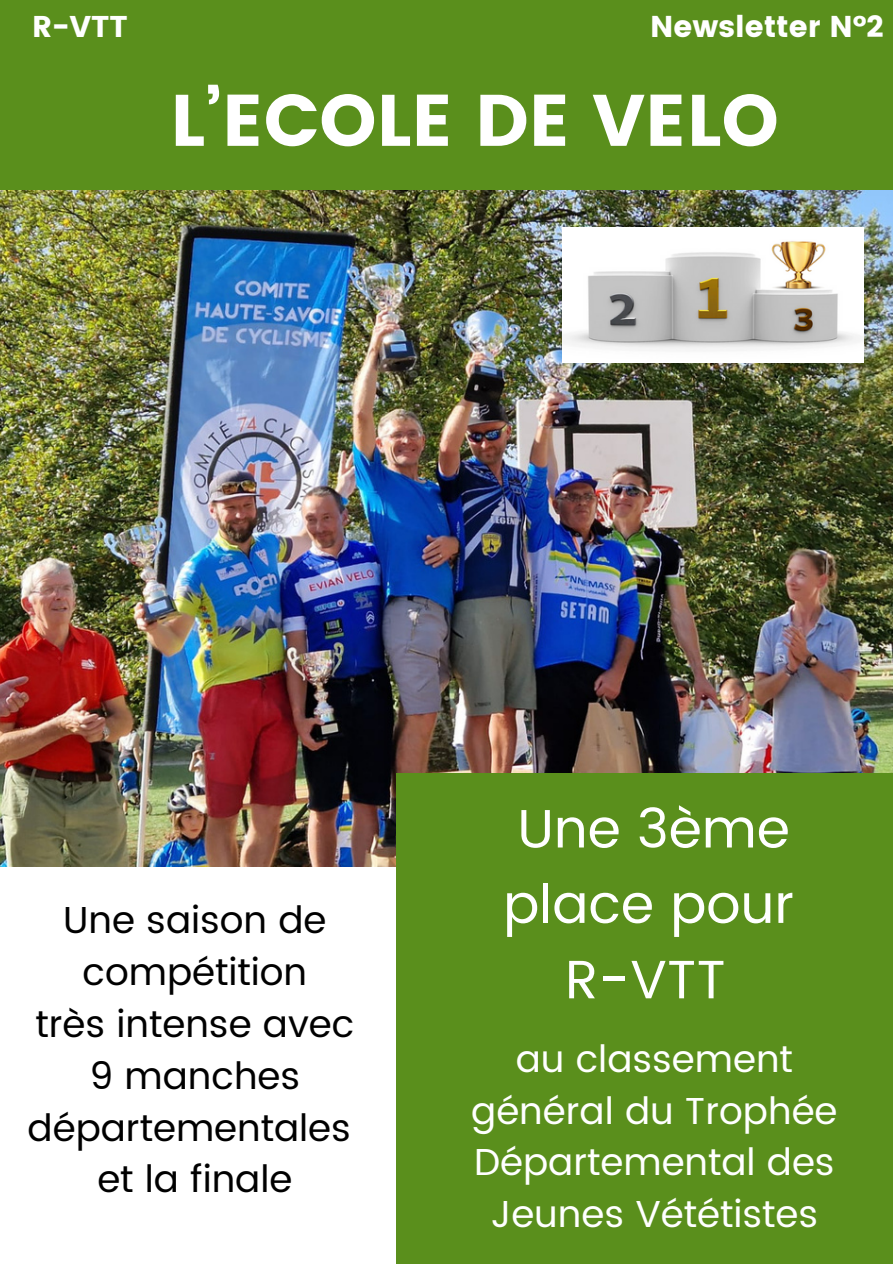
<style>
.page{position:relative;width:893px;height:1264px;background:#fff}
.page>*{position:absolute;margin:0;border:0;box-sizing:border-box;transform-origin:0 0}
.t1{font:72.75px "Poppins";color:#fff}
.t2{font:54px/75.3px "Poppins";color:#fff}
.t3{font:37.5px/51.8px "Poppins";color:#000;text-align:center}
.t4{font:37.5px/51.8px "Poppins";color:#fff;text-align:center}
.t5{font:30px "Poppins";color:#fff}
</style>
<div class="page">
<div style="left:0;top:0;width:892px;height:193px;background:#5a8f1c"></div>
<img style="left:0;top:190px;width:892px;height:676px">
<img style="left:562px;top:228px;width:300px;height:135px">
<div style="left:396px;top:773px;width:496px;height:490px;background:#5a8f1c"></div>
<p class="t5" style="left:32px;top:9px;width:97px">R-VTT</p>
<p class="t5" style="left:650px;top:9px;width:235px">Newsletter N°2</p>
<p class="t1" style="left:170px;top:78px;width:610px">L’ECOLE DE VELO</p>
<p class="t3" style="left:63px;top:894px;width:265px">Une saison de compétition</p>
<p class="t3" style="left:35px;top:998px;width:320px">très intense avec</p>
<p class="t3" style="left:28px;top:1049px;width:325px">9 manches départementales</p>
<p class="t3" style="left:97px;top:1153px;width:196px">et la finale</p>
<p class="t2" style="left:503px;top:791px;width:292px">Une 3ème place pour</p>
<p class="t2" style="left:565px;top:942px;width:162px">R-VTT</p>
<p class="t4" style="left:471px;top:1033px;width:368px">au classement général du Trophée<br>Départemental des<br>Jeunes Vététistes</p>
</div>
